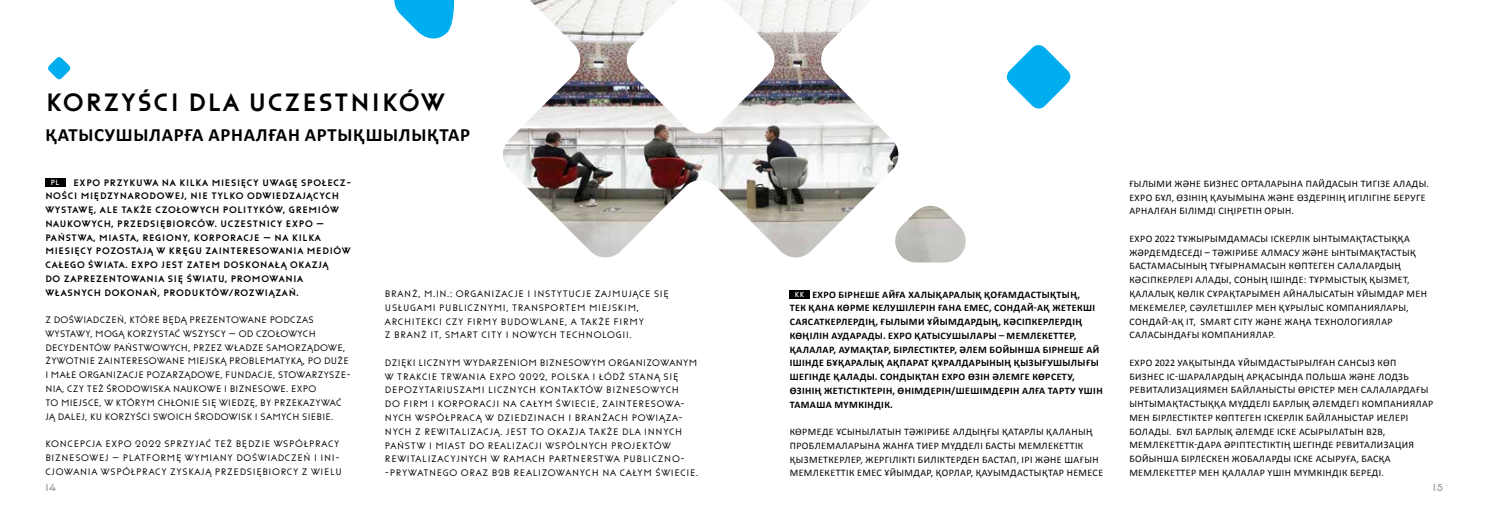
<style>
.page{position:relative;width:1489px;height:525px;background:#fff}
.page>*{position:absolute;margin:0;border:0;box-sizing:border-box;transform-origin:0 0}
.t1{font:25px "Funkis Medelfet";color:#000}
.t2{font:700 18.75px "Calibri";letter-spacing:.04em;color:#000}
.t3{font:10px/13.8px "Calibri";letter-spacing:.04em;color:#000}
.t4{font:700 10px/13.8px "Calibri";letter-spacing:.04em;color:#000}
.t5{font:10px "Funkis";color:#939598}
.t6{font:9.38px/13.8px "Funkis Mager";letter-spacing:-.01em;color:#000}
.t7{font:9.38px/13.8px "Funkis Medelfet";color:#000}
.t8{font:9.38px/13.8px "Funkis Mager";letter-spacing:-.04em;color:#000}
.t9{font:7.5px "Funkis";color:#fff}
</style>
<div class="page">
<div style="left:45px;top:178px;width:20px;height:9px;background:#000"></div>
<div style="left:789px;top:290px;width:20px;height:8px;background:#000"></div>
<svg style="left:394px;top:0;width:60px;height:39px"></svg>
<svg style="left:1006px;top:45px;width:65px;height:64px"></svg>
<svg style="left:48px;top:57px;width:23px;height:23px"></svg>
<img style="left:503px;top:0;width:463px;height:262px">
<h1 class="t1" style="left:45px;top:89px;width:402px">KORZYŚCI DLA UCZESTNIKÓW</h1>
<h2 class="t2" style="left:45px;top:123px;width:426px">ҚАТЫСУШЫЛАРҒА АРНАЛҒАН АРТЫҚШЫЛЫҚТАР</h2>
<p class="t7" style="left:45px;top:175px;width:308px;text-indent:28px">EXPO PRZYKUWA NA KILKA MIESIĘCY UWAGĘ SPOŁECZ-NOŚCI MIĘDZYNARODOWEJ, NIE TYLKO ODWIEDZAJĄCYCH WYSTAWĘ, ALE TAKŻE CZOŁOWYCH POLITYKÓW, GREMIÓW NAUKOWYCH, PRZEDSIĘBIORCÓW. UCZESTNICY EXPO – PAŃSTWA, MIASTA, REGIONY, KORPORACJE – NA KILKA MIESIĘCY POZOSTAJĄ W KRĘGU ZAINTERESOWANIA MEDIÓW CAŁEGO ŚWIATA. EXPO JEST ZATEM DOSKONAŁĄ OKAZJĄ<br>DO ZAPREZENTOWANIA SIĘ ŚWIATU, PROMOWANIA WŁASNYCH DOKONAŃ, PRODUKTÓW/ROZWIĄZAŃ.</p>
<p class="t8" style="left:45px;top:313px;width:307px">Z DOŚWIADCZEŃ, KTÓRE BĘDĄ PREZENTOWANE PODCZAS WYSTAWY, MOGĄ KORZYSTAĆ WSZYSCY – OD CZOŁOWYCH DECYDENTÓW PAŃSTWOWYCH, PRZEZ WŁADZE SAMORZĄDOWE, ŻYWOTNIE ZAINTERESOWANE MIEJSKĄ PROBLEMATYKĄ, PO DUŻE I MAŁE ORGANIZACJE POZARZĄDOWE, FUNDACJE, STOWARZYSZE-NIA, CZY TEŻ ŚRODOWISKA NAUKOWE I BIZNESOWE. EXPO<br>TO MIEJSCE, W KTÓRYM CHŁONIE SIĘ WIEDZĘ, BY PRZEKAZYWAĆ JĄ DALEJ, KU KORZYŚCI SWOICH ŚRODOWISK I SAMYCH SIEBIE.</p>
<p class="t6" style="left:45px;top:437px;width:299px">KONCEPCJA EXPO 2022 SPRZYJAĆ TEŻ BĘDZIE WSPÓŁPRACY<br>BIZNESOWEJ – PLATFORMĘ WYMIANY DOŚWIADCZEŃ I INI-<br>CJOWANIA WSPÓŁPRACY ZYSKAJĄ PRZEDSIĘBIORCY Z WIELU</p>
<p class="t9" style="left:50px;top:179px;width:11px">PL</p>
<p class="t6" style="left:384px;top:287px;width:286px">BRANŻ, M.IN.: ORGANIZACJE I INSTYTUCJE ZAJMUJĄCE SIĘ USŁUGAMI PUBLICZNYMI, TRANSPORTEM MIEJSKIM, ARCHITEKCI CZY FIRMY BUDOWLANE, A TAKŻE FIRMY<br>Z BRANŻ IT, SMART CITY I NOWYCH TECHNOLOGII.</p>
<p class="t6" style="left:384px;top:356px;width:315px">DZIĘKI LICZNYM WYDARZENIOM BIZNESOWYM ORGANIZOWANYM W TRAKCIE TRWANIA EXPO 2022, POLSKA I ŁÓDŹ STANĄ SIĘ DEPOZYTARIUSZAMI LICZNYCH KONTAKTÓW BIZNESOWYCH<br>DO FIRM I KORPORACJI NA CAŁYM ŚWIECIE, ZAINTERESOWA-NYCH WSPÓŁPRACĄ W DZIEDZINACH I BRANŻACH POWIĄZA-NYCH Z REWITALIZACJĄ. JEST TO OKAZJA TAKŻE DLA INNYCH PAŃSTW I MIAST DO REALIZACJI WSPÓLNYCH PROJEKTÓW REWITALIZACYJNYCH W RAMACH PARTNERSTWA PUBLICZNO--PRYWATNEGO ORAZ B2B REALIZOWANYCH NA CAŁYM ŚWIECIE.</p>
<p class="t4" style="left:789px;top:287px;width:314px;text-indent:23px">EXPO БІРНЕШЕ АЙҒА ХАЛЫҚАРАЛЫҚ ҚОҒАМДАСТЫҚТЫҢ,<br>ТЕК ҚАНА КӨРМЕ КЕЛУШІЛЕРІН ҒАНА ЕМЕС, СОНДАЙ-АҚ ЖЕТЕКШІ САЯСАТКЕРЛЕРДІҢ, ҒЫЛЫМИ ҰЙЫМДАРДЫҢ, КӘСІПКЕРЛЕРДІҢ КӨҢІЛІН АУДАРАДЫ. EXPO ҚАТЫСУШЫЛАРЫ – МЕМЛЕКЕТТЕР, ҚАЛАЛАР, АУМАҚТАР, БІРЛЕСТІКТЕР, ӘЛЕМ БОЙЫНША БІРНЕШЕ АЙ ІШІНДЕ БҰҚАРАЛЫҚ АҚПАРАТ ҚҰРАЛДАРЫНЫҢ ҚЫЗЫҒУШЫЛЫҒЫ ШЕГІНДЕ ҚАЛАДЫ. СОНДЫҚТАН EXPO ӨЗІН ӘЛЕМГЕ КӨРСЕТУ, ӨЗІНІҢ ЖЕТІСТІКТЕРІН, ӨНІМДЕРІН/ШЕШІМДЕРІН АЛҒА ТАРТУ ҮШІН ТАМАША МҮМКІНДІК.</p>
<p class="t3" style="left:789px;top:425px;width:315px">КӨРМЕДЕ ҰСЫНЫЛАТЫН ТӘЖІРИБЕ АЛДЫҢҒЫ ҚАТАРЛЫ ҚАЛАНЫҢ ПРОБЛЕМАЛАРЫНА ЖАНҒА ТИЕР МҮДДЕЛІ БАСТЫ МЕМЛЕКЕТТІК ҚЫЗМЕТКЕРЛЕР, ЖЕРГІЛІКТІ БИЛІКТЕРДЕН БАСТАП, ІРІ ЖӘНЕ ШАҒЫН МЕМЛЕКЕТТІК ЕМЕС ҰЙЫМДАР, ҚОРЛАР, ҚАУЫМДАСТЫҚТАР НЕМЕСЕ</p>
<p class="t9" style="left:794px;top:290px;width:12px">KK</p>
<p class="t3" style="left:1129px;top:176px;width:301px">ҒЫЛЫМИ ЖӘНЕ БИЗНЕС ОРТАЛАРЫНА ПАЙДАСЫН ТИГІЗЕ АЛАДЫ.<br>EXPO БҰЛ, ӨЗІНІҢ ҚАУЫМЫНА ЖӘНЕ ӨЗДЕРІНІҢ ИГІЛІГІНЕ БЕРУГЕ<br>АРНАЛҒАН БІЛІМДІ СІҢІРЕТІН ОРЫН.</p>
<p class="t3" style="left:1129px;top:231px;width:299px">EXPO 2022 ТҰЖЫРЫМДАМАСЫ ІСКЕРЛІК ЫНТЫМАҚТАСТЫҚҚА ЖӘРДЕМДЕСЕДІ – ТӘЖІРИБЕ АЛМАСУ ЖӘНЕ ЫНТЫМАҚТАСТЫҚ БАСТАМАСЫНЫҢ ТҰҒЫРНАМАСЫН КӨПТЕГЕН САЛАЛАРДЫҢ КӘСІПКЕРЛЕРІ АЛАДЫ, СОНЫҢ ІШІНДЕ: ТҰРМЫСТЫҚ ҚЫЗМЕТ, ҚАЛАЛЫҚ КӨЛІК СҰРАҚТАРЫМЕН АЙНАЛЫСАТЫН ҰЙЫМДАР МЕН МЕКЕМЕЛЕР, СӘУЛЕТШІЛЕР МЕН ҚҰРЫЛЫС КОМПАНИЯЛАРЫ, СОНДАЙ-АҚ ІТ, SMART CITY ЖӘНЕ ЖАҢА ТЕХНОЛОГИЯЛАР САЛАСЫНДАҒЫ КОМПАНИЯЛАР.</p>
<p class="t3" style="left:1129px;top:355px;width:305px">EXPO 2022 УАҚЫТЫНДА ҰЙЫМДАСТЫРЫЛҒАН САНСЫЗ КӨП БИЗНЕС ІС-ШАРАЛАРДЫҢ АРҚАСЫНДА ПОЛЬША ЖӘНЕ ЛОДЗЬ РЕВИТАЛИЗАЦИЯМЕН БАЙЛАНЫСТЫ ӨРІСТЕР МЕН САЛАЛАРДАҒЫ ЫНТЫМАҚТАСТЫҚҚА МҮДДЕЛІ БАРЛЫҚ ӘЛЕМДЕГІ КОМПАНИЯЛАР МЕН БІРЛЕСТІКТЕР КӨПТЕГЕН ІСКЕРЛІК БАЙЛАНЫСТАР ИЕЛЕРІ БОЛАДЫ. БҰЛ БАРЛЫҚ ӘЛЕМДЕ ІСКЕ АСЫРЫЛАТЫН B2B, МЕМЛЕКЕТТІК-ДАРА ӘРІПТЕСТІКТІҢ ШЕГІНДЕ РЕВИТАЛИЗАЦИЯ БОЙЫНША БІРЛЕСКЕН ЖОБАЛАРДЫ ІСКЕ АСЫРУҒА, БАСҚА МЕМЛЕКЕТТЕР МЕН ҚАЛАЛАР ҮШІН МҮМКІНДІК БЕРЕДІ.</p>
<p class="t5" style="left:45px;top:482px;width:13px">14</p>
<p class="t5" style="left:1432px;top:482px;width:12px">15</p>
</div>
